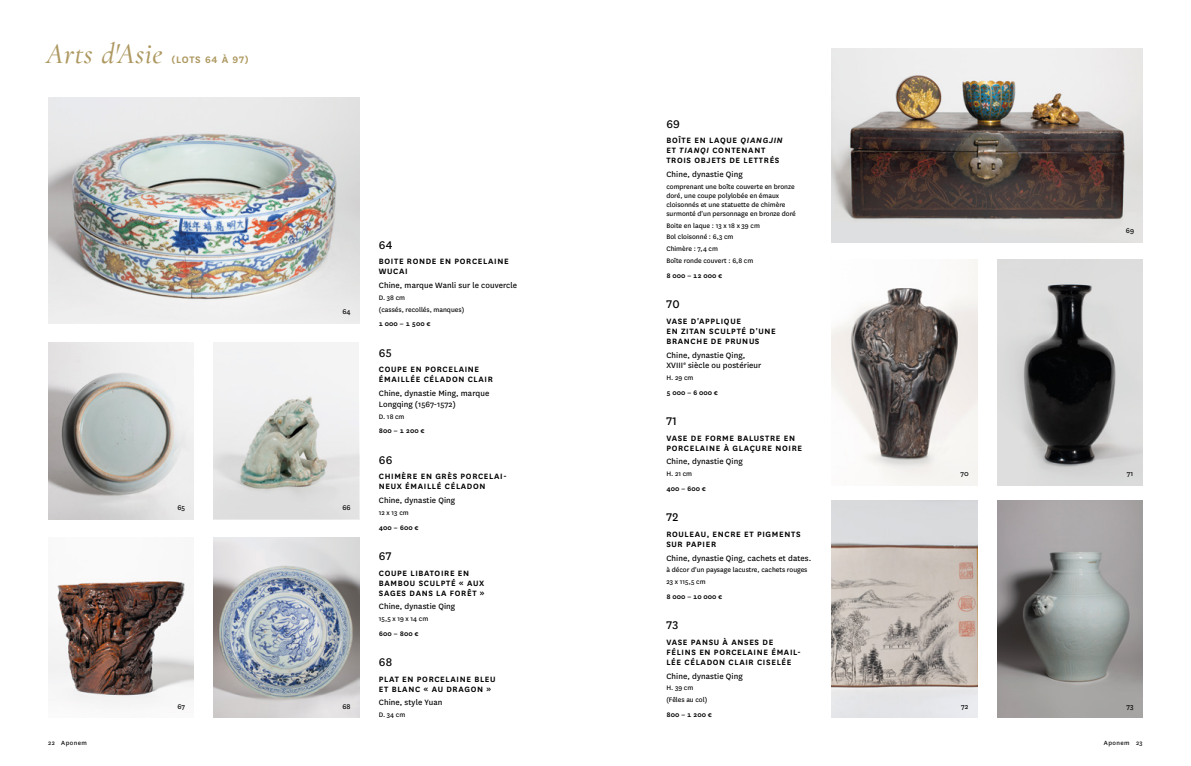
<style>
.page{position:relative;width:1191px;height:766px;background:#fff}
.page>*{position:absolute;margin:0;border:0;box-sizing:border-box;transform-origin:0 0}
.t1{font:italic 500 29px "Cormorant Garamond";letter-spacing:.02em;color:#ad9860}
.t2{font:13px "National";letter-spacing:.025em;color:#000}
.t3{font:600 11px "National";letter-spacing:.065em;color:#ad9860}
.t4{font:600 9px/10px "National";letter-spacing:.075em;color:#000}
.t5{font:9px/10.8px "National";letter-spacing:.01em;color:#000}
.t6{font:8px "National";letter-spacing:-.01em;color:#000}
.t7{font:7.6px/11.8px "National";color:#000}
.t8{font:600 7.6px "National";color:#000}
.t9{font:7px "National";letter-spacing:.06em;color:#000}
.s1{font-style:italic}
</style>
<div class="page">
<img style="left:48px;top:97px;width:311px;height:226px">
<img style="left:831px;top:48px;width:311px;height:194px">
<img style="left:48px;top:342px;width:146px;height:177px">
<img style="left:831px;top:259px;width:146px;height:226px">
<img style="left:831px;top:500px;width:146px;height:217px">
<img style="left:48px;top:578px;width:146px;height:128px">
<img style="left:997px;top:259px;width:145px;height:226px">
<img style="left:997px;top:500px;width:145px;height:217px">
<img style="left:213px;top:537px;width:146px;height:180px">
<svg style="left:213px;top:342px;width:146px;height:177px"></svg>
<h1 class="t1" style="left:46px;top:37px;width:118px">Arts d'Asie</h1>
<p class="t3" style="left:171px;top:52px;width:79px">(LOTS 64 À 97)</p>
<p class="t6" style="left:177px;top:502px;width:9px">65</p>
<p class="t6" style="left:177px;top:700px;width:9px">67</p>
<p class="t6" style="left:342px;top:306px;width:10px">64</p>
<p class="t6" style="left:342px;top:502px;width:10px">66</p>
<p class="t6" style="left:342px;top:700px;width:10px">68</p>
<h2 class="t2" style="left:379px;top:236px;width:15px">64</h2>
<p class="t4" style="left:379px;top:256px;width:131px">BOITE RONDE EN PORCELAINE<br>WUCAI</p>
<p class="t5" style="left:379px;top:279px;width:140px">Chine, marque Wanli sur le couvercle</p>
<p class="t7" style="left:379px;top:291px;width:87px">D. 38 cm<br>(cassés, recollés, manques)</p>
<p class="t8" style="left:379px;top:319px;width:53px">1 000 ‒ 1 500 €</p>
<h2 class="t2" style="left:379px;top:344px;width:14px">65</h2>
<p class="t4" style="left:379px;top:364px;width:116px">COUPE EN PORCELAINE<br>ÉMAILLÉE CÉLADON CLAIR</p>
<p class="t5" style="left:379px;top:387px;width:112px">Chine, dynastie Ming, marque<br>Longqing (1567-1572)</p>
<p class="t7" style="left:379px;top:410px;width:27px">D. 18 cm</p>
<p class="t8" style="left:379px;top:425px;width:47px">800 ‒ 1 200 €</p>
<h2 class="t2" style="left:379px;top:451px;width:15px">66</h2>
<p class="t4" style="left:379px;top:471px;width:129px">CHIMÈRE EN GRÈS PORCELAI-<br>NEUX ÉMAILLÉ CÉLADON</p>
<p class="t5" style="left:379px;top:494px;width:78px">Chine, dynastie Qing</p>
<p class="t7" style="left:379px;top:506px;width:31px">12 x 13 cm</p>
<p class="t8" style="left:379px;top:522px;width:41px">400 ‒ 600 €</p>
<h2 class="t2" style="left:379px;top:547px;width:14px">67</h2>
<p class="t4" style="left:379px;top:567px;width:107px">COUPE LIBATOIRE EN<br>BAMBOU SCULPTÉ « AUX<br>SAGES DANS LA FORÊT »</p>
<p class="t5" style="left:379px;top:600px;width:78px">Chine, dynastie Qing</p>
<p class="t7" style="left:379px;top:612px;width:51px">15,5 x 19 x 14 cm</p>
<p class="t8" style="left:379px;top:628px;width:41px">600 ‒ 800 €</p>
<h2 class="t2" style="left:379px;top:653px;width:15px">68</h2>
<p class="t4" style="left:379px;top:673px;width:118px">PLAT EN PORCELAINE BLEU<br>ET BLANC « AU DRAGON »</p>
<p class="t5" style="left:379px;top:696px;width:65px">Chine, style Yuan</p>
<p class="t7" style="left:379px;top:708px;width:28px">D. 34 cm</p>
<h2 class="t2" style="left:666px;top:115px;width:15px">69</h2>
<p class="t4" style="left:666px;top:135px;width:118px">BOÎTE EN LAQUE <span class="s1">QIANGJIN<br></span>ET <span class="s1">TIANQI</span> CONTENANT<br>TROIS OBJETS DE LETTRÉS</p>
<p class="t5" style="left:666px;top:168px;width:78px">Chine, dynastie Qing</p>
<p class="t7" style="left:666px;top:181px;width:131px;line-height:9px">comprenant une boîte couverte en bronze doré, une coupe polylobée en émaux cloisonnés et une statuette de chimère surmonté d'un personnage en bronze doré</p>
<p class="t7" style="left:666px;top:219px;width:95px">Boite en laque : 13 x 18 x 39 cm<br>Bol cloisonné : 6,3 cm<br>Chimère : 7,4 cm<br>Boîte ronde couvert : 6,8 cm</p>
<p class="t8" style="left:666px;top:270px;width:58px">8 000 ‒ 12 000 €</p>
<h2 class="t2" style="left:666px;top:295px;width:15px">70</h2>
<p class="t4" style="left:666px;top:315px;width:111px">VASE D'APPLIQUE<br>EN ZITAN SCULPTÉ D'UNE<br>BRANCHE DE PRUNUS</p>
<p class="t5" style="left:666px;top:349px;width:97px">Chine, dynastie Qing,<br>XVIII<sup>e</sup> siècle ou postérieur</p>
<p class="t7" style="left:666px;top:371px;width:28px">H. 29 cm</p>
<p class="t8" style="left:666px;top:387px;width:53px">5 000 ‒ 6 000 €</p>
<h2 class="t2" style="left:666px;top:412px;width:12px">71</h2>
<p class="t4" style="left:666px;top:432px;width:137px">VASE DE FORME BALUSTRE EN<br>PORCELAINE À GLAÇURE NOIRE</p>
<p class="t5" style="left:666px;top:455px;width:78px">Chine, dynastie Qing</p>
<p class="t7" style="left:666px;top:467px;width:27px">H. 21 cm</p>
<p class="t8" style="left:666px;top:483px;width:41px">400 ‒ 600 €</p>
<h2 class="t2" style="left:666px;top:508px;width:13px">72</h2>
<p class="t4" style="left:666px;top:528px;width:136px">ROULEAU, ENCRE ET PIGMENTS<br>SUR PAPIER</p>
<p class="t5" style="left:666px;top:552px;width:146px">Chine, dynastie Qing, cachets et dates.</p>
<p class="t7" style="left:666px;top:563px;width:143px">à décor d'un paysage lacustre, cachets rouges<br>23 x 115,5 cm</p>
<p class="t8" style="left:666px;top:591px;width:58px">8 000 ‒ 10 000 €</p>
<h2 class="t2" style="left:666px;top:616px;width:13px">73</h2>
<p class="t4" style="left:666px;top:636px;width:136px">VASE PANSU À ANSES DE<br>FÉLINS EN PORCELAINE ÉMAIL-<br>LÉE CÉLADON CLAIR CISELÉE</p>
<p class="t5" style="left:666px;top:669px;width:78px">Chine, dynastie Qing</p>
<p class="t7" style="left:666px;top:681px;width:42px">H. 39 cm (Fêles au col)</p>
<p class="t8" style="left:666px;top:709px;width:47px">800 ‒ 1 200 €</p>
<p class="t6" style="left:960px;top:468px;width:10px">70</p>
<p class="t6" style="left:961px;top:700px;width:9px">72</p>
<p class="t6" style="left:1126px;top:225px;width:10px">69</p>
<p class="t6" style="left:1126px;top:468px;width:8px">71</p>
<p class="t6" style="left:1126px;top:700px;width:9px">73</p>
<p class="t9" style="left:48px;top:737px;width:40px">22 Aponem</p>
<p class="t9" style="left:1104px;top:737px;width:40px">Aponem 23</p>
</div>
